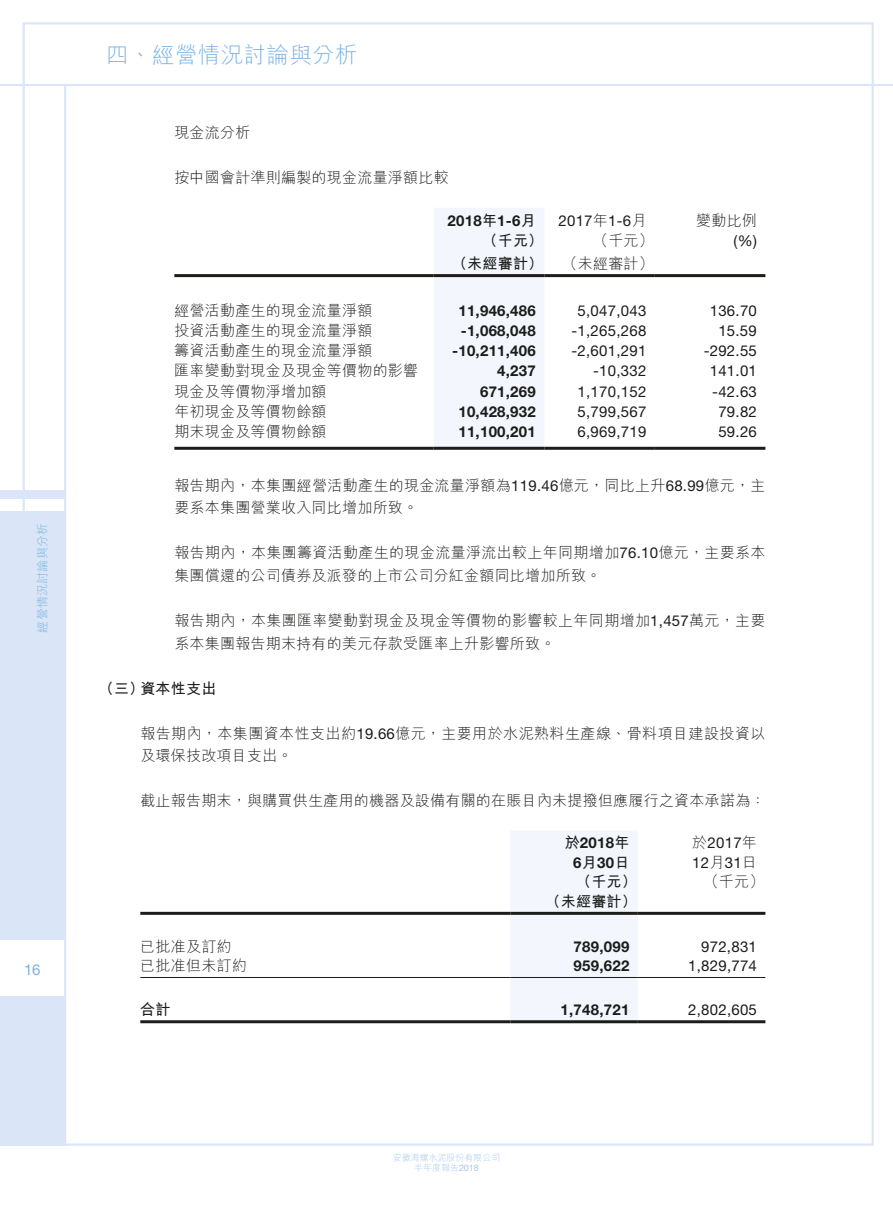
<style>
.page{position:relative;width:893px;height:1212px;background:#fff}
.page>*{position:absolute;margin:0;border:0;box-sizing:border-box;transform-origin:0 0}
.t1{font:300 22.5px "M Hei HK";letter-spacing:.015em;color:#7ab2e1}
.t2{font:300 15px/22.5px "M Hei HK";letter-spacing:.015em;color:#1c1c1b}
.t3{font:15px/19.5px "Helvetica Neue LT Std";letter-spacing:.015em;color:#1c1c1b}
.t4{font:700 15px/19.5px "Helvetica Neue LT Std";letter-spacing:.015em;color:#1c1c1b;text-align:center}
.t5{font:700 15px "M Hei HK";letter-spacing:.015em;color:#1c1c1b}
.t6{font:15px "Helvetica Neue LT Std";color:#7ab2e1}
.t7{font:300 12px "M Hei HK";letter-spacing:.015em;color:#7ab2e1}
.t8{font:300 9px/10.8px "M Hei HK";letter-spacing:-.005em;color:#a7c8eb;text-align:center}
.s1{font-family:"M Hei HK"}
.s2{font-family:"M Hei HK";font-weight:300}
.s3{font-family:"Helvetica Neue LT Std";font-weight:400}
</style>
<div class="page">
<div style="left:0;top:511px;width:65px;height:634px;background:#dae6f7"></div>
<div style="left:0;top:490px;width:65px;height:9px;background:#dae6f7"></div>
<hr style="left:0;top:84px;width:893px;height:2px;background:#dae6f7">
<div style="left:0;top:941px;width:65px;height:55px;background:#fff"></div>
<hr style="left:64px;top:86px;width:2px;height:1059px;background:#dae6f7">
<div style="left:434px;top:208px;width:110px;height:239px;background:#f3f7fd"></div>
<hr style="left:174px;top:274px;width:260px;height:3px;background:#1c1c1b">
<hr style="left:434px;top:274px;width:110px;height:3px;background:#1c1c1b">
<hr style="left:544px;top:274px;width:111px;height:3px;background:#1c1c1b">
<hr style="left:655px;top:274px;width:110px;height:3px;background:#1c1c1b">
<hr style="left:174px;top:447px;width:260px;height:3px;background:#1c1c1b">
<hr style="left:434px;top:447px;width:110px;height:3px;background:#1c1c1b">
<hr style="left:544px;top:447px;width:111px;height:3px;background:#1c1c1b">
<hr style="left:655px;top:447px;width:110px;height:3px;background:#1c1c1b">
<div style="left:510px;top:831px;width:128px;height:189px;background:#f3f7fd"></div>
<hr style="left:140px;top:912px;width:370px;height:3px;background:#1c1c1b">
<hr style="left:510px;top:912px;width:128px;height:3px;background:#1c1c1b">
<hr style="left:638px;top:912px;width:127px;height:3px;background:#1c1c1b">
<hr style="left:140px;top:977px;width:370px;height:1px;background:#1c1c1b">
<hr style="left:510px;top:977px;width:128px;height:1px;background:#1c1c1b">
<hr style="left:638px;top:977px;width:127px;height:1px;background:#1c1c1b">
<hr style="left:140px;top:1020px;width:370px;height:3px;background:#1c1c1b">
<hr style="left:510px;top:1020px;width:128px;height:3px;background:#1c1c1b">
<hr style="left:638px;top:1020px;width:127px;height:3px;background:#1c1c1b">
<p class="t7" style="left:34px;top:633px;width:111px;rotate:-90deg">經營情況討論與分析</p>
<p class="t6" style="left:24px;top:960px;width:18px">16</p>
<h1 class="t1" style="left:106px;top:39px;width:253px">四、經營情況討論與分析</h1>
<p class="t2" style="left:174px;top:121px;width:78px">現金流分析</p>
<p class="t2" style="left:174px;top:166px;width:276px">按中國會計準則編製的現金流量淨額比較</p>
<p class="t4" style="left:448px;top:211px;width:90px">2018<span class="s1">年</span>1-6<span class="s1">月</span></p>
<p class="t3" style="left:558px;top:211px;width:89px">2017<span class="s2">年</span>1-6<span class="s2">月</span></p>
<p class="t2" style="left:696px;top:209px;width:62px">變動比例</p>
<p class="t5" style="left:482px;top:230px;width:62px">（千元）</p>
<p class="t2" style="left:593px;top:229px;width:62px">（千元）</p>
<p class="t3" style="left:734px;top:231px;width:25px">(%)</p>
<p class="t5" style="left:452px;top:252px;width:93px">（未經審計）</p>
<p class="t2" style="left:563px;top:251px;width:93px">（未經審計）</p>
<p class="t2" style="left:174px;top:298px;width:200px">經營活動產生的現金流量淨額</p>
<p class="t4" style="left:458px;top:300px;width:79px">11,946,486</p>
<p class="t3" style="left:578px;top:300px;width:70px">5,047,043</p>
<p class="t3" style="left:710px;top:300px;width:49px">136.70</p>
<p class="t2" style="left:174px;top:319px;width:200px">投資活動產生的現金流量淨額</p>
<p class="t4" style="left:461px;top:320px;width:77px">-1,068,048</p>
<p class="t3" style="left:571px;top:321px;width:76px">-1,265,268</p>
<p class="t3" style="left:718px;top:321px;width:40px">15.59</p>
<p class="t2" style="left:174px;top:339px;width:200px">籌資活動產生的現金流量淨額</p>
<p class="t4" style="left:452px;top:341px;width:85px">-10,211,406</p>
<p class="t3" style="left:571px;top:341px;width:76px">-2,601,291</p>
<p class="t3" style="left:704px;top:341px;width:55px">-292.55</p>
<p class="t2" style="left:174px;top:359px;width:245px">匯率變動對現金及現金等價物的影響</p>
<p class="t4" style="left:497px;top:361px;width:40px">4,237</p>
<p class="t3" style="left:593px;top:361px;width:55px">-10,332</p>
<p class="t3" style="left:710px;top:361px;width:49px">141.01</p>
<p class="t2" style="left:174px;top:379px;width:154px">現金及等價物淨增加額</p>
<p class="t4" style="left:480px;top:381px;width:57px">671,269</p>
<p class="t3" style="left:578px;top:381px;width:70px">1,170,152</p>
<p class="t3" style="left:712px;top:381px;width:46px">-42.63</p>
<p class="t2" style="left:174px;top:400px;width:154px">年初現金及等價物餘額</p>
<p class="t4" style="left:458px;top:401px;width:79px">10,428,932</p>
<p class="t3" style="left:578px;top:402px;width:70px">5,799,567</p>
<p class="t3" style="left:718px;top:402px;width:40px">79.82</p>
<p class="t2" style="left:174px;top:420px;width:154px">期末現金及等價物餘額</p>
<p class="t4" style="left:458px;top:422px;width:79px">11,100,201</p>
<p class="t3" style="left:578px;top:422px;width:70px">6,969,719</p>
<p class="t3" style="left:718px;top:422px;width:40px">59.26</p>
<p class="t2" style="left:174px;top:474px;width:593px">報告期內，本集團經營活動產生的現金流量淨額為<span class="s3">119.46</span>億元，同比上升<span class="s3">68.99</span>億元，主要系本集團營業收入同比增加所致。</p>
<p class="t2" style="left:174px;top:541px;width:593px">報告期內，本集團籌資活動產生的現金流量淨流出較上年同期增加<span class="s3">76.10</span>億元，主要系本集團償還的公司債券及派發的上市公司分紅金額同比增加所致。</p>
<p class="t2" style="left:174px;top:609px;width:593px">報告期內，本集團匯率變動對現金及現金等價物的影響較上年同期增加<span class="s3">1,457</span>萬元，主要系本集團報告期末持有的美元存款受匯率上升影響所致。</p>
<p class="t5" style="left:99px;top:677px;width:119px">（三）資本性支出</p>
<p class="t2" style="left:140px;top:721px;width:627px">報告期內，本集團資本性支出約<span class="s3">19.66</span>億元，主要用於水泥熟料生產線、骨料項目建設投資以及環保技改項目支出。</p>
<p class="t2" style="left:140px;top:789px;width:627px">截止報告期末，與購買供生產用的機器及設備有關的在賬目內未提撥但應履行之資本承諾為：</p>
<p class="t4" style="left:565px;top:832px;width:66px"><span class="s1">於</span>2018<span class="s1">年<br></span>6<span class="s1">月</span>30<span class="s1">日</span></p>
<p class="t3" style="left:692px;top:833px;width:66px"><span class="s2">於</span>2017<span class="s2">年<br></span>12<span class="s2">月</span>31<span class="s2">日</span></p>
<p class="t5" style="left:576px;top:870px;width:62px">（千元）</p>
<p class="t2" style="left:704px;top:870px;width:62px">（千元）</p>
<p class="t5" style="left:546px;top:890px;width:93px">（未經審計）</p>
<p class="t2" style="left:140px;top:934px;width:93px">已批准及訂約</p>
<p class="t4" style="left:574px;top:936px;width:57px">789,099</p>
<p class="t3" style="left:701px;top:937px;width:57px">972,831</p>
<p class="t2" style="left:140px;top:954px;width:108px">已批准但未訂約</p>
<p class="t4" style="left:574px;top:956px;width:57px">959,622</p>
<p class="t3" style="left:688px;top:956px;width:70px">1,829,774</p>
<p class="t5" style="left:140px;top:998px;width:32px">合計</p>
<p class="t4" style="left:561px;top:999px;width:70px">1,748,721</p>
<p class="t3" style="left:688px;top:1000px;width:70px">2,802,605</p>
<p class="t8" style="left:393px;top:1151px;width:109px">安徽海螺水泥股份有限公司半年度報告<span class="s3">2018</span></p>
</div>
